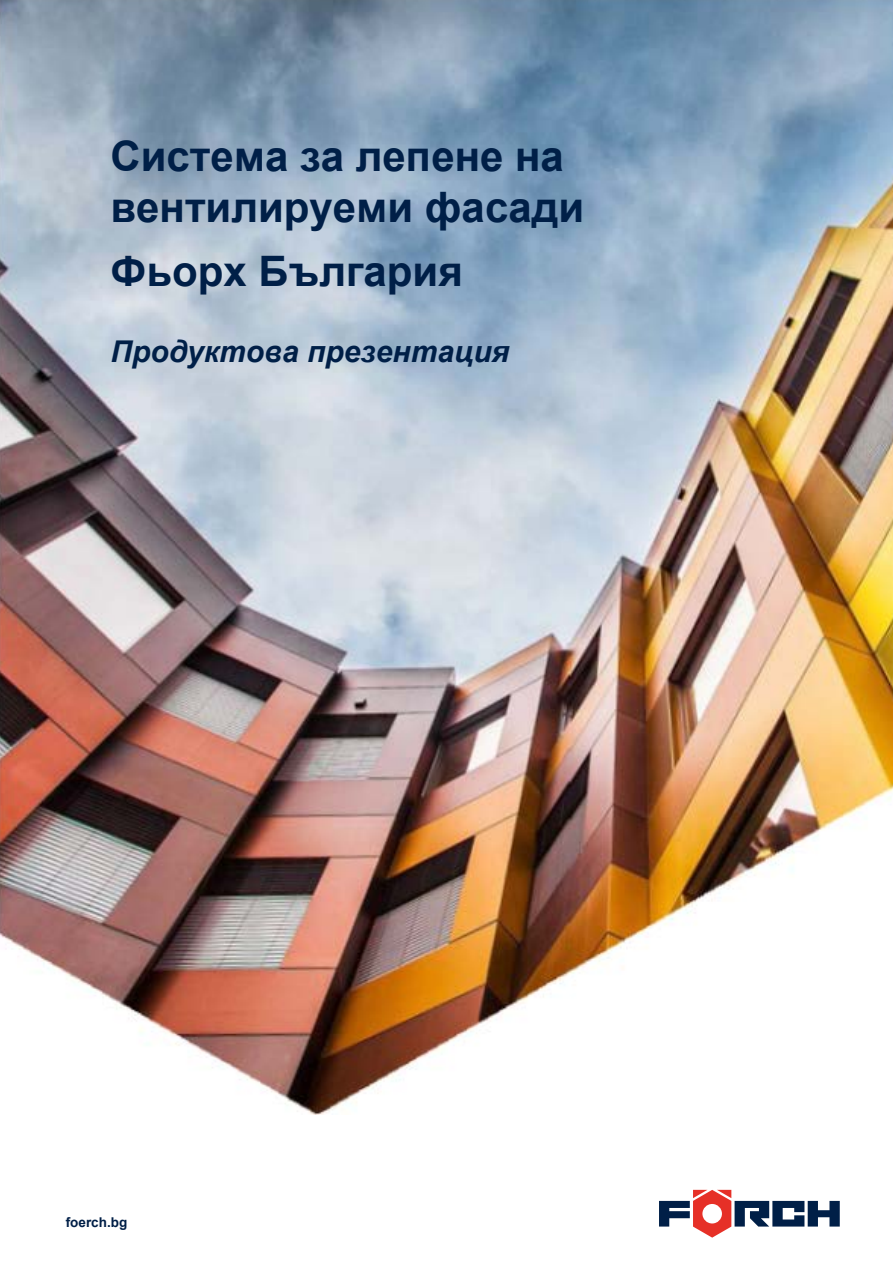
<style>
.page{position:relative;width:893px;height:1263px;background:#fff}
.page>*{position:absolute;margin:0;border:0;box-sizing:border-box;transform-origin:0 0}
.t1{font:700 42px/50.4px "Arial";color:#001f47}
.t2{font:italic 700 30px "Arial";color:#001f47}
.t3{font:700 13.5px "Arial";color:#001f47}
</style>
<div class="page">
<img style="left:0;top:0;width:893px;height:1114px">
<svg style="left:659px;top:1190px;width:181px;height:47px"></svg>
<p class="t1" style="left:110px;top:132px;width:475px">Система за лепене на вентилируеми фасади</p>
<p class="t1" style="left:110px;top:247px;width:354px">Фьорх България</p>
<p class="t2" style="left:110px;top:332px;width:400px">Продуктова презентация</p>
<p class="t3" style="left:66px;top:1213px;width:63px">foerch.bg</p>
</div>
